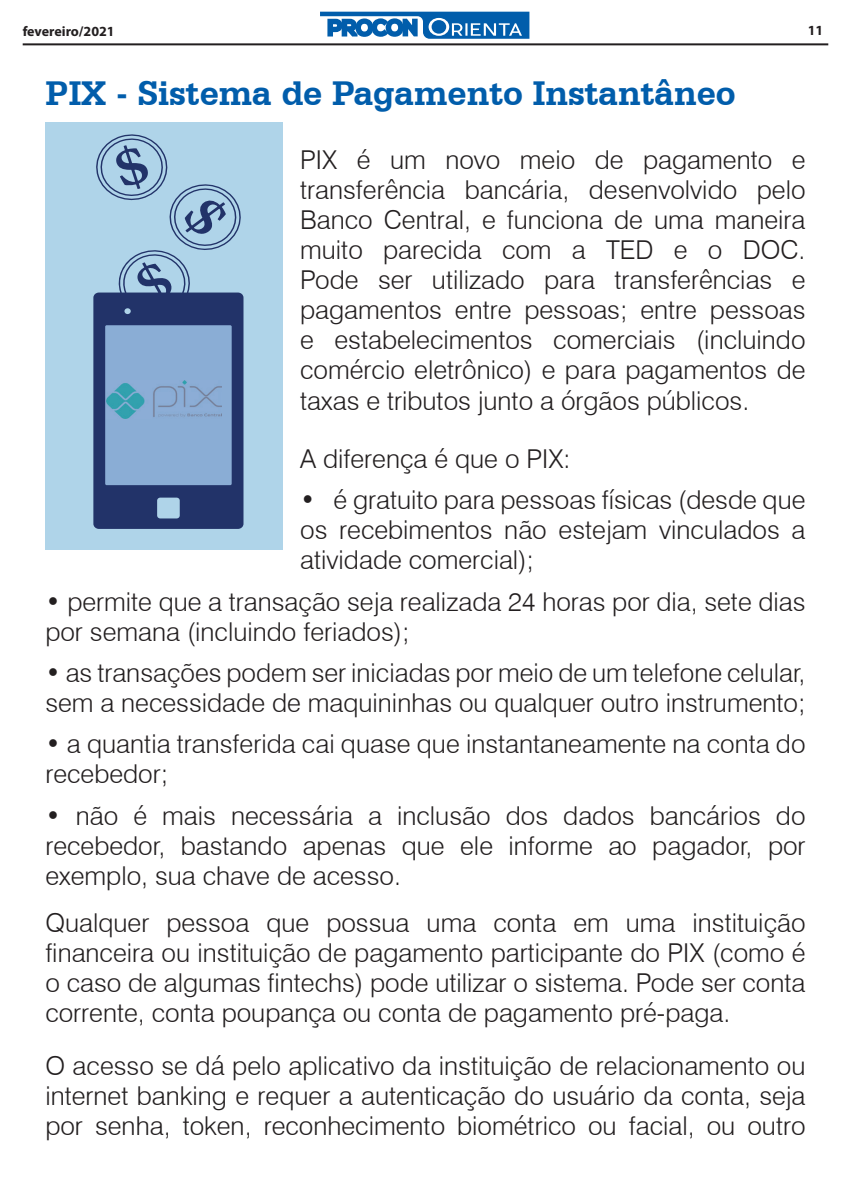
<style>
.page{position:relative;width:851px;height:1191px;background:#fff}
.page>*{position:absolute;margin:0;border:0;box-sizing:border-box;transform-origin:0 0}
.t1{font:700 36px "Serifa BT";color:#015dab}
.t2{font:300 26px/30px "Swiss 721 BT";color:#231f20;text-align:justify}
.t3{font:700 14px "Myriad Pro";color:#231f20}
</style>
<div class="page">
<hr style="left:23px;top:43px;width:805px;height:2px;background:#231f20">
<svg style="left:320px;top:12px;width:209px;height:27px"></svg>
<div style="left:45px;top:122px;width:238px;height:427px;background:#afd4e9"></div>
<svg style="left:96px;top:134px;width:145px;height:111px"></svg>
<svg style="left:93px;top:245px;width:150px;height:284px"></svg>
<p class="t3" style="left:23px;top:22px;width:93px">fevereiro/2021</p>
<p class="t3" style="left:807px;top:21px;width:17px">11</p>
<h1 class="t1" style="left:45px;top:71px;width:692px">PIX - Sistema de Pagamento Instantâneo</h1>
<p class="t2" style="left:300px;top:145px;width:507px">PIX é um novo meio de pagamento e transferência bancária, desenvolvido pelo Banco Central, e funciona de uma maneira muito parecida com a TED e o DOC.<br>Pode ser utilizado para transferências e pagamentos entre pessoas; entre pessoas e estabelecimentos comerciais (incluindo comércio eletrônico) e para pagamentos de taxas e tributos junto a órgãos públicos.</p>
<p class="t2" style="left:300px;top:443px;width:272px">A diferença é que o PIX:</p>
<p class="t2" style="left:300px;top:485px;width:507px">• é gratuito para pessoas físicas (desde que os recebimentos não estejam vinculados a atividade comercial);</p>
<p class="t2" style="left:45px;top:586px;width:761px">• permite que a transação seja realizada 24 horas por dia, sete dias por semana (incluindo feriados);</p>
<p class="t2" style="left:45px;top:657px;width:761px">• as transações podem ser iniciadas por meio de um telefone celular, sem a necessidade de maquininhas ou qualquer outro instrumento;</p>
<p class="t2" style="left:45px;top:729px;width:761px">• a quantia transferida cai quase que instantaneamente na conta do recebedor;</p>
<p class="t2" style="left:45px;top:800px;width:761px">• não é mais necessária a inclusão dos dados bancários do recebedor, bastando apenas que ele informe ao pagador, por exemplo, sua chave de acesso.</p>
<p class="t2" style="left:45px;top:907px;width:761px">Qualquer pessoa que possua uma conta em uma instituição financeira ou instituição de pagamento participante do PIX (como é o caso de algumas fintechs) pode utilizar o sistema. Pode ser conta corrente, conta poupança ou conta de pagamento pré-paga.</p>
<p class="t2" style="left:45px;top:1050px;width:761px">O acesso se dá pelo aplicativo da instituição de relacionamento ou internet banking e requer a autenticação do usuário da conta, seja por senha, token, reconhecimento biométrico ou facial, ou outro</p>
</div>
